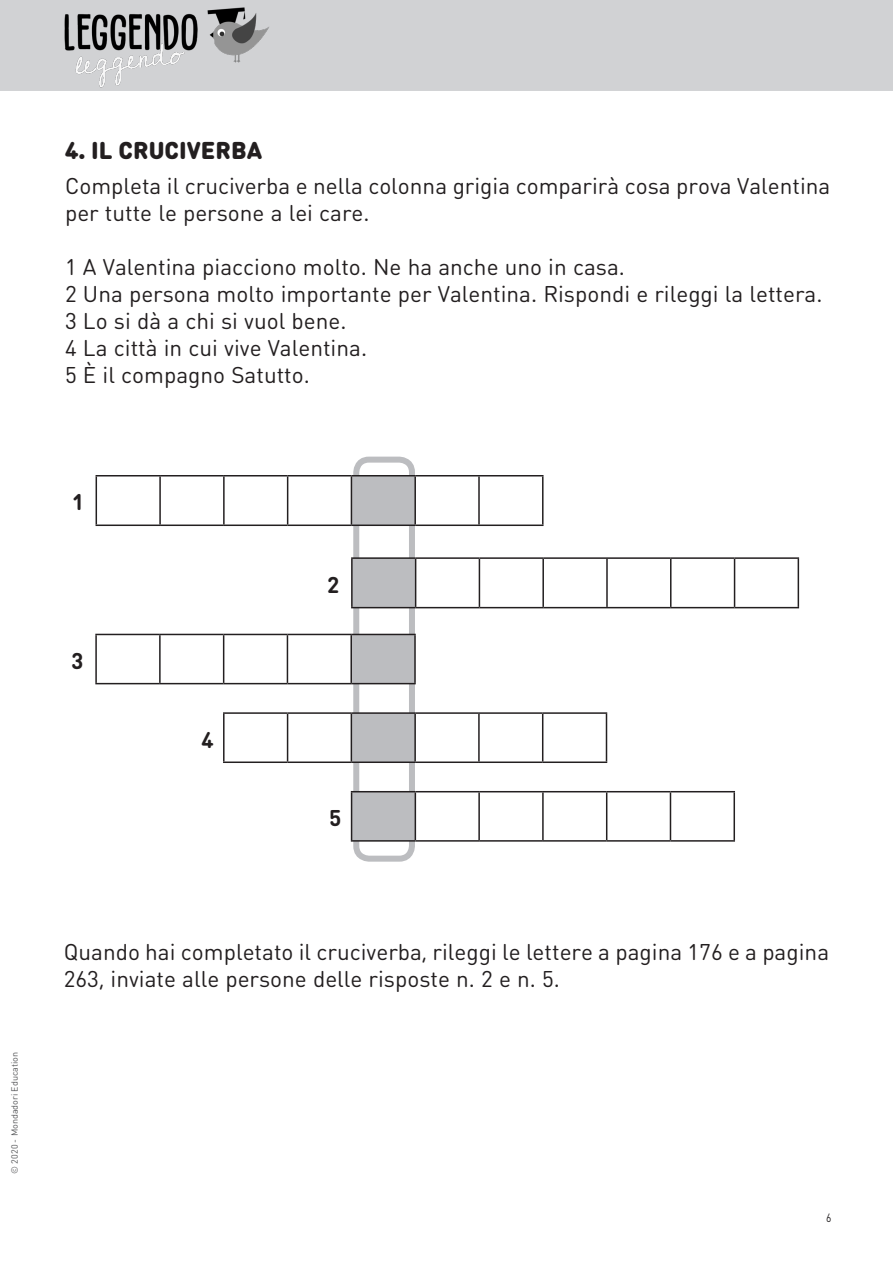
<style>
.page{position:relative;width:893px;height:1263px;background:#fff}
.page>*{position:absolute;margin:0;border:0;box-sizing:border-box;transform-origin:0 0}
.Testo_bastone_piani{font:900 24px "DIN Round Pro";color:#231f20}
.esercizi{font:22.5px/27px "DIN Round Pro";color:#231f20}
.esercizi-2{font:700 22.5px "DIN Round Pro";color:#231f20}
.t1{font:12px "DIN Round Pro";color:#231f20;scale:.85 1}
.t2{font:9px "DIN Round Pro";color:#57585a}
</style>
<div class="page">
<div style="left:0;top:0;width:893px;height:91px;background:#d1d2d4"></div>
<img style="left:206px;top:7px;width:64px;height:57px">
<img style="left:64px;top:12px;width:134px;height:76px">
<div style="left:353px;top:457px;width:62px;height:405px;border:6px solid #bcbdc0;border-radius:13px"></div>
<div style="left:351px;top:476px;width:64px;height:49px;background:#bcbdc0"></div>
<hr style="left:96px;top:475px;width:64px;height:1px;background:#231f20">
<hr style="left:96px;top:476px;width:1px;height:48px;background:#231f20">
<hr style="left:160px;top:475px;width:64px;height:1px;background:#231f20">
<hr style="left:159px;top:476px;width:2px;height:48px;background:#231f20">
<hr style="left:224px;top:475px;width:64px;height:1px;background:#231f20">
<hr style="left:223px;top:476px;width:2px;height:48px;background:#231f20">
<hr style="left:288px;top:475px;width:63px;height:1px;background:#231f20">
<hr style="left:287px;top:476px;width:1px;height:48px;background:#231f20">
<hr style="left:351px;top:475px;width:64px;height:1px;background:#231f20">
<hr style="left:351px;top:476px;width:1px;height:48px;background:#231f20">
<hr style="left:415px;top:475px;width:64px;height:1px;background:#231f20">
<hr style="left:414px;top:476px;width:2px;height:48px;background:#231f20">
<hr style="left:479px;top:475px;width:64px;height:1px;background:#231f20">
<hr style="left:478px;top:476px;width:2px;height:48px;background:#231f20">
<hr style="left:542px;top:476px;width:1px;height:48px;background:#231f20">
<hr style="left:96px;top:524px;width:64px;height:2px;background:#231f20">
<hr style="left:160px;top:524px;width:64px;height:2px;background:#231f20">
<hr style="left:224px;top:524px;width:64px;height:2px;background:#231f20">
<hr style="left:288px;top:524px;width:63px;height:2px;background:#231f20">
<hr style="left:351px;top:524px;width:64px;height:2px;background:#231f20">
<hr style="left:415px;top:524px;width:64px;height:2px;background:#231f20">
<hr style="left:479px;top:524px;width:64px;height:2px;background:#231f20">
<div style="left:352px;top:558px;width:64px;height:50px;background:#bcbdc0"></div>
<hr style="left:351px;top:557px;width:65px;height:2px;background:#231f20">
<hr style="left:351px;top:559px;width:2px;height:48px;background:#231f20">
<hr style="left:416px;top:557px;width:63px;height:2px;background:#231f20">
<hr style="left:415px;top:559px;width:1px;height:48px;background:#231f20">
<hr style="left:479px;top:557px;width:64px;height:2px;background:#231f20">
<hr style="left:479px;top:559px;width:1px;height:48px;background:#231f20">
<hr style="left:543px;top:557px;width:64px;height:2px;background:#231f20">
<hr style="left:542px;top:559px;width:2px;height:48px;background:#231f20">
<hr style="left:607px;top:557px;width:64px;height:2px;background:#231f20">
<hr style="left:606px;top:559px;width:2px;height:48px;background:#231f20">
<hr style="left:671px;top:557px;width:64px;height:2px;background:#231f20">
<hr style="left:670px;top:559px;width:1px;height:48px;background:#231f20">
<hr style="left:735px;top:557px;width:64px;height:2px;background:#231f20">
<hr style="left:734px;top:559px;width:1px;height:48px;background:#231f20">
<hr style="left:798px;top:559px;width:1px;height:48px;background:#231f20">
<hr style="left:351px;top:607px;width:65px;height:1px;background:#231f20">
<hr style="left:416px;top:607px;width:63px;height:1px;background:#231f20">
<hr style="left:479px;top:607px;width:64px;height:1px;background:#231f20">
<hr style="left:543px;top:607px;width:64px;height:1px;background:#231f20">
<hr style="left:607px;top:607px;width:64px;height:1px;background:#231f20">
<hr style="left:671px;top:607px;width:64px;height:1px;background:#231f20">
<hr style="left:735px;top:607px;width:64px;height:1px;background:#231f20">
<div style="left:351px;top:713px;width:64px;height:49px;background:#bcbdc0"></div>
<hr style="left:223px;top:712px;width:65px;height:2px;background:#231f20">
<hr style="left:223px;top:714px;width:2px;height:47px;background:#231f20">
<hr style="left:288px;top:712px;width:63px;height:2px;background:#231f20">
<hr style="left:287px;top:714px;width:1px;height:47px;background:#231f20">
<hr style="left:351px;top:712px;width:64px;height:2px;background:#231f20">
<hr style="left:351px;top:714px;width:1px;height:47px;background:#231f20">
<hr style="left:415px;top:712px;width:64px;height:2px;background:#231f20">
<hr style="left:414px;top:714px;width:2px;height:47px;background:#231f20">
<hr style="left:479px;top:712px;width:64px;height:2px;background:#231f20">
<hr style="left:478px;top:714px;width:2px;height:47px;background:#231f20">
<hr style="left:543px;top:712px;width:64px;height:2px;background:#231f20">
<hr style="left:542px;top:714px;width:1px;height:47px;background:#231f20">
<hr style="left:606px;top:714px;width:1px;height:47px;background:#231f20">
<hr style="left:223px;top:761px;width:65px;height:2px;background:#231f20">
<hr style="left:288px;top:761px;width:63px;height:2px;background:#231f20">
<hr style="left:351px;top:761px;width:64px;height:2px;background:#231f20">
<hr style="left:415px;top:761px;width:64px;height:2px;background:#231f20">
<hr style="left:479px;top:761px;width:64px;height:2px;background:#231f20">
<hr style="left:543px;top:761px;width:64px;height:2px;background:#231f20">
<div style="left:352px;top:792px;width:63px;height:49px;background:#bcbdc0"></div>
<hr style="left:351px;top:791px;width:64px;height:1px;background:#231f20">
<hr style="left:351px;top:792px;width:1px;height:48px;background:#231f20">
<hr style="left:415px;top:791px;width:64px;height:1px;background:#231f20">
<hr style="left:415px;top:792px;width:1px;height:48px;background:#231f20">
<hr style="left:479px;top:791px;width:64px;height:1px;background:#231f20">
<hr style="left:478px;top:792px;width:2px;height:48px;background:#231f20">
<hr style="left:543px;top:791px;width:64px;height:1px;background:#231f20">
<hr style="left:542px;top:792px;width:2px;height:48px;background:#231f20">
<hr style="left:607px;top:791px;width:63px;height:1px;background:#231f20">
<hr style="left:606px;top:792px;width:1px;height:48px;background:#231f20">
<hr style="left:670px;top:791px;width:65px;height:1px;background:#231f20">
<hr style="left:670px;top:792px;width:1px;height:48px;background:#231f20">
<hr style="left:733px;top:792px;width:2px;height:48px;background:#231f20">
<hr style="left:351px;top:840px;width:64px;height:2px;background:#231f20">
<hr style="left:415px;top:840px;width:64px;height:2px;background:#231f20">
<hr style="left:479px;top:840px;width:64px;height:2px;background:#231f20">
<hr style="left:543px;top:840px;width:64px;height:2px;background:#231f20">
<hr style="left:607px;top:840px;width:63px;height:2px;background:#231f20">
<hr style="left:670px;top:840px;width:65px;height:2px;background:#231f20">
<div style="left:351px;top:634px;width:64px;height:50px;background:#bcbdc0"></div>
<hr style="left:95px;top:634px;width:65px;height:1px;background:#231f20">
<hr style="left:95px;top:635px;width:2px;height:48px;background:#231f20">
<hr style="left:160px;top:634px;width:64px;height:1px;background:#231f20">
<hr style="left:159px;top:635px;width:2px;height:48px;background:#231f20">
<hr style="left:224px;top:634px;width:63px;height:1px;background:#231f20">
<hr style="left:223px;top:635px;width:1px;height:48px;background:#231f20">
<hr style="left:287px;top:634px;width:64px;height:1px;background:#231f20">
<hr style="left:287px;top:635px;width:1px;height:48px;background:#231f20">
<hr style="left:351px;top:634px;width:65px;height:1px;background:#231f20">
<hr style="left:350px;top:635px;width:2px;height:48px;background:#231f20">
<hr style="left:414px;top:635px;width:2px;height:48px;background:#231f20">
<hr style="left:95px;top:683px;width:65px;height:1px;background:#231f20">
<hr style="left:160px;top:683px;width:64px;height:1px;background:#231f20">
<hr style="left:224px;top:683px;width:63px;height:1px;background:#231f20">
<hr style="left:287px;top:683px;width:64px;height:1px;background:#231f20">
<hr style="left:351px;top:683px;width:65px;height:1px;background:#231f20">
<p class="t2" style="left:8px;top:1174px;width:123px;rotate:-90deg">© 2020 - Mondadori Education</p>
<p class="Testo_bastone_piani" style="left:65px;top:132px;width:199px">4. IL CRUCIVERBA</p>
<p class="esercizi" style="left:65px;top:172px;width:767px">Completa il cruciverba e nella colonna grigia comparirà cosa prova Valentina per tutte le persone a lei care.</p>
<p class="esercizi" style="left:65px;top:253px;width:561px">1 A Valentina piacciono molto. Ne ha anche uno in casa.</p>
<p class="esercizi" style="left:65px;top:280px;width:759px">2 Una persona molto importante per Valentina. Rispondi e rileggi la lettera.</p>
<p class="esercizi" style="left:65px;top:307px;width:283px">3 Lo si dà a chi si vuol bene.</p>
<p class="esercizi" style="left:65px;top:334px;width:304px">4 La città in cui vive Valentina.</p>
<p class="esercizi" style="left:65px;top:361px;width:246px">5 È il compagno Satutto.</p>
<p class="esercizi-2" style="left:72px;top:486px;width:14px">1</p>
<p class="esercizi-2" style="left:71px;top:645px;width:14px">3</p>
<p class="esercizi-2" style="left:201px;top:724px;width:14px">4</p>
<p class="esercizi-2" style="left:327px;top:569px;width:14px">2</p>
<p class="esercizi-2" style="left:329px;top:802px;width:14px">5</p>
<p class="esercizi" style="left:64px;top:937px;width:767px">Quando hai completato il cruciverba, rileggi le lettere a pagina 176 e a pagina<br>263, inviate alle persone delle risposte n. 2 e n. 5.</p>
<p class="t1" style="left:826px;top:1210px;width:8px">6</p>
</div>
